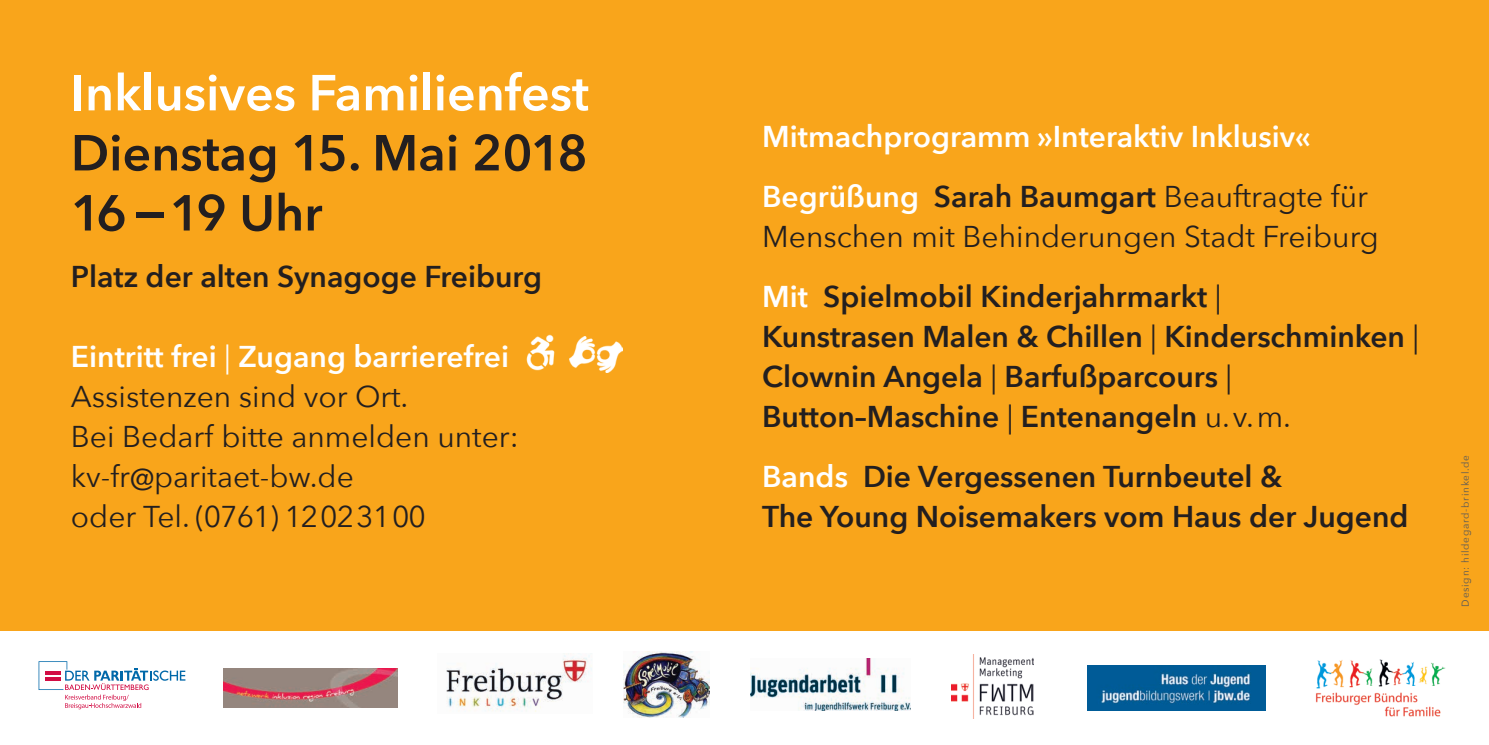
<style>
.page{position:relative;width:1489px;height:745px;background:#fff}
.page>*{position:absolute;margin:0;border:0;box-sizing:border-box;transform-origin:0 0}
.t1{font:600 50px/60px "Avenir Next";color:#231f20}
.t2{font:600 50px "Avenir Next";color:#fff}
.t3{font:600 30px/40px "Avenir Next";color:#231f20}
.t4{font:30px/40px "Avenir Next";color:#231f20}
.t5{font:600 30px/60px "Avenir Next";color:#fff}
.t6{font:10px "Avenir Next";letter-spacing:.075em;color:#57585a}
.s1{font-weight:600;color:#fff}
.s2{color:#fff}
.s3{color:#231f20}
.s4{font-weight:400;color:#231f20}
.s5{font-weight:600}
.s6{font-weight:400}
</style>
<div class="page">
<div style="left:0;top:0;width:1488px;height:630px;background:#f9a51b"></div>
<img style="left:951px;top:654px;width:82px;height:64px">
<img style="left:1087px;top:665px;width:178px;height:44px">
<img style="left:750px;top:658px;width:160px;height:51px">
<img style="left:223px;top:668px;width:175px;height:39px">
<img style="left:446px;top:653px;width:146px;height:59px">
<img style="left:624px;top:651px;width:86px;height:66px">
<img style="left:1316px;top:659px;width:130px;height:58px">
<svg style="left:39px;top:661px;width:146px;height:47px"></svg>
<img style="left:526px;top:334px;width:29px;height:37px">
<img style="left:569px;top:336px;width:53px;height:36px">
<h1 class="t2" style="left:71px;top:50px;width:519px">Inklusives Familienfest</h1>
<h1 class="t1" style="left:71px;top:122px;width:518px">Dienstag 15. Mai 2018<br>16−19 Uhr</h1>
<p class="t3" style="left:71px;top:255px;width:472px">Platz der alten Synagoge Freiburg</p>
<p class="t4" style="left:71px;top:335px;width:449px"><span class="s1">Eintritt frei</span> <span class="s2">|</span> <span class="s1">Zugang barrierefrei<br></span>Assistenzen sind vor Ort.<br>Bei Bedarf bitte anmelden unter: kv-fr@paritaet-bw.de<br>oder Tel. (0761) 12023100</p>
<p class="t5" style="left:762px;top:105px;width:607px">Mitmachprogramm »Interaktiv Inklusiv«<br>Begrüßung <span class="s3">Sarah Baumgart</span> <span class="s4">Beauftragte für</span></p>
<p class="t4" style="left:762px;top:205px;width:618px;line-height:60px">Menschen mit Behinderungen Stadt Freiburg<br><span class="s1">Mit</span> <span class="s5">Spielmobil Kinderjahrmarkt</span> |</p>
<p class="t3" style="left:762px;top:315px;width:658px">Kunstrasen Malen &amp; Chillen <span class="s6">|</span> Kinderschminken <span class="s6">|<br></span>Clownin Angela <span class="s6">|</span> Barfußparcours <span class="s6">|<br></span>Button–Maschine <span class="s6">|</span> Entenangeln <span class="s6">u.v.m.</span></p>
<p class="t3" style="left:762px;top:455px;width:647px"><span class="s2">Bands</span> Die Vergessenen Turnbeutel &amp;<br>The Young Noisemakers vom Haus der Jugend</p>
<p class="t6" style="left:1456px;top:606px;width:153px;rotate:-90deg">Design: hildegard-brinkel.de</p>
</div>
